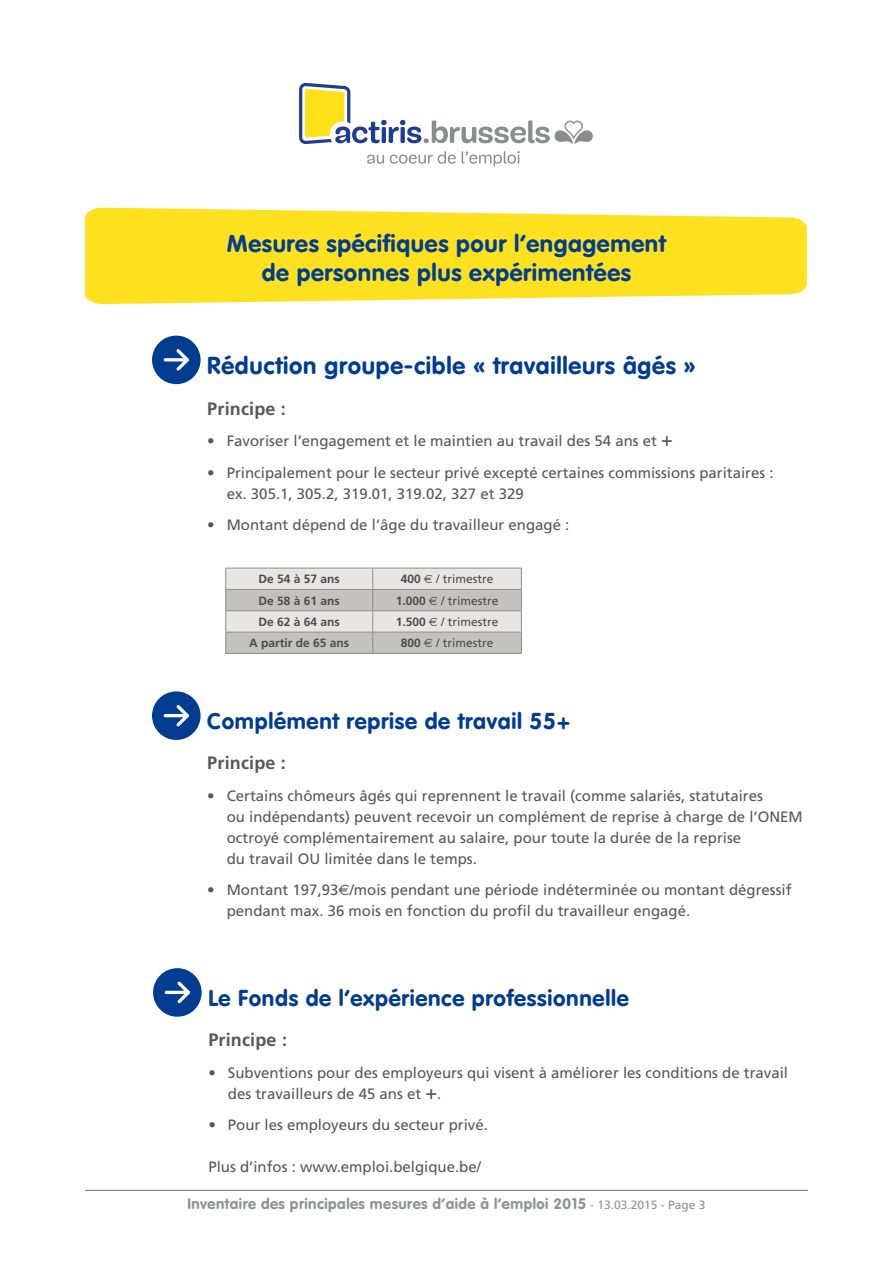
<style>
.page{position:relative;width:893px;height:1263px;background:#fff}
.page>*{position:absolute;margin:0;border:0;box-sizing:border-box;transform-origin:0 0}
.t1{font:24px/28.8px "VAG Rounded Bold";letter-spacing:.025em;color:#003d90;text-align:center}
.t2{font:22.5px "VAG Rounded Bold";letter-spacing:.03em;color:#003d90}
.t3{font:700 18px "Frutiger";letter-spacing:.01em;color:#58585a}
.t4{font:15px/21px "Frutiger";color:#58585a}
.t5{font:15px "VAG Rounded Bold";letter-spacing:.03em;color:#8f9193}
.t6{font:12px "Frutiger";color:#4b4b4d}
.t7{font:700 12px "Frutiger";color:#4b4b4d}
.s1{font-size:19.5px}
.s2{font-weight:700}
.s3{font-family:"Euro Sans"}
.s4{font-family:"Euro Sans";color:#4b4b4d}
.s5{font-family:"Frutiger";font-size:12px}
</style>
<div class="page">
<svg style="left:85px;top:208px;width:722px;height:96px;fill:#ffe120"></svg>
<div style="left:152px;top:336px;width:49px;height:48px;background:#003d90;border-radius:50%"></div>
<svg style="left:175px;top:349px;width:14px;height:22px"></svg>
<div style="left:164px;top:358px;width:24px;height:3px;border:2px solid #fff"></div>
<div style="left:152px;top:691px;width:49px;height:49px;background:#003d90;border-radius:50%"></div>
<svg style="left:164px;top:705px;width:25px;height:22px"></svg>
<div style="left:164px;top:714px;width:24px;height:3px;border:2px solid #fff"></div>
<svg style="left:367px;top:155px;width:17px;height:9px"></svg>
<svg style="left:390px;top:151px;width:66px;height:13px"></svg>
<svg style="left:462px;top:151px;width:58px;height:15px"></svg>
<svg style="left:299px;top:83px;width:294px;height:61px"></svg>
<hr style="left:85px;top:1190px;width:723px;height:1px;background:#707172">
<div style="left:153px;top:968px;width:49px;height:49px;background:#003d90;border-radius:50%"></div>
<svg style="left:176px;top:981px;width:14px;height:23px"></svg>
<div style="left:165px;top:991px;width:24px;height:3px;border:2px solid #fff"></div>
<svg style="left:225px;top:568px;width:297px;height:85px"></svg>
<hr style="left:373px;top:632px;width:149px;height:1px;background:#8c8d8a">
<hr style="left:225px;top:653px;width:148px;height:1px;background:#8c8d8a">
<hr style="left:373px;top:653px;width:149px;height:1px;background:#8c8d8a">
<h1 class="t1" style="left:227px;top:229px;width:441px">Mesures spécifiques pour l’engagement de personnes plus expérimentées</h1>
<h1 class="t1" style="left:207px;top:351px;width:490px">Réduction groupe-cible « travailleurs âgés »</h1>
<p class="t3" style="left:207px;top:398px;width:80px">Principe :</p>
<p class="t4" style="left:207px;top:430px;width:467px">• Favoriser l’engagement et le maintien au travail des 54 ans et <span class="s1">+</span></p>
<p class="t4" style="left:227px;top:462px;width:548px;text-indent:-20px">• Principalement pour le secteur privé excepté certaines commissions paritaires : ex. 305.1, 305.2, 319.01, 319.02, 327 et 329</p>
<p class="t4" style="left:207px;top:514px;width:364px">• Montant dépend de l’âge du travailleur engagé :</p>
<p class="t7" style="left:259px;top:572px;width:83px">De 54 à 57 ans</p>
<p class="t6" style="left:401px;top:572px;width:94px"><span class="s2">400</span> <span class="s3">€</span> / trimestre</p>
<p class="t7" style="left:259px;top:593px;width:83px">De 58 à 61 ans</p>
<p class="t6" style="left:396px;top:593px;width:104px"><span class="s2">1.000</span> <span class="s3">€</span> / trimestre</p>
<p class="t7" style="left:259px;top:615px;width:83px">De 62 à 64 ans</p>
<p class="t6" style="left:396px;top:615px;width:104px"><span class="s2">1.500</span> <span class="s3">€</span> / trimestre</p>
<p class="t7" style="left:249px;top:636px;width:102px">A partir de 65 ans</p>
<p class="t6" style="left:401px;top:636px;width:94px"><span class="s2">800</span> <span class="s3">€</span> / trimestre</p>
<h2 class="t2" style="left:207px;top:708px;width:364px">Complément reprise de travail 55+</h2>
<p class="t3" style="left:207px;top:753px;width:80px">Principe :</p>
<p class="t4" style="left:227px;top:785px;width:577px;text-indent:-20px">• Certains chômeurs âgés qui reprennent le travail (comme salariés, statutaires<br>ou indépendants) peuvent recevoir un complément de reprise à charge de l’ONEM octroyé complémentairement au salaire, pour toute la durée de la reprise<br>du travail OU limitée dans le temps.</p>
<p class="t4" style="left:227px;top:879px;width:566px;text-indent:-20px">• Montant 197,93<span class="s4">€</span>/mois pendant une période indéterminée ou montant dégressif pendant max. 36 mois en fonction du profil du travailleur engagé.</p>
<h2 class="t2" style="left:208px;top:984px;width:422px">Le Fonds de l’expérience professionnelle</h2>
<p class="t3" style="left:208px;top:1029px;width:80px">Principe :</p>
<p class="t4" style="left:228px;top:1062px;width:562px;text-indent:-20px">• Subventions pour des employeurs qui visent à améliorer les conditions de travail des travailleurs de 45 ans et <span class="s1">+</span>.</p>
<p class="t4" style="left:208px;top:1114px;width:281px">• Pour les employeurs du secteur privé.</p>
<p class="t4" style="left:208px;top:1156px;width:274px">Plus d’infos : www.emploi.belgique.be/</p>
<p class="t5" style="left:187px;top:1195px;width:520px">Inventaire des principales mesures d’aide à l’emploi 2015 <span class="s5">- 13.03.2015 - Page 3</span></p>
</div>
